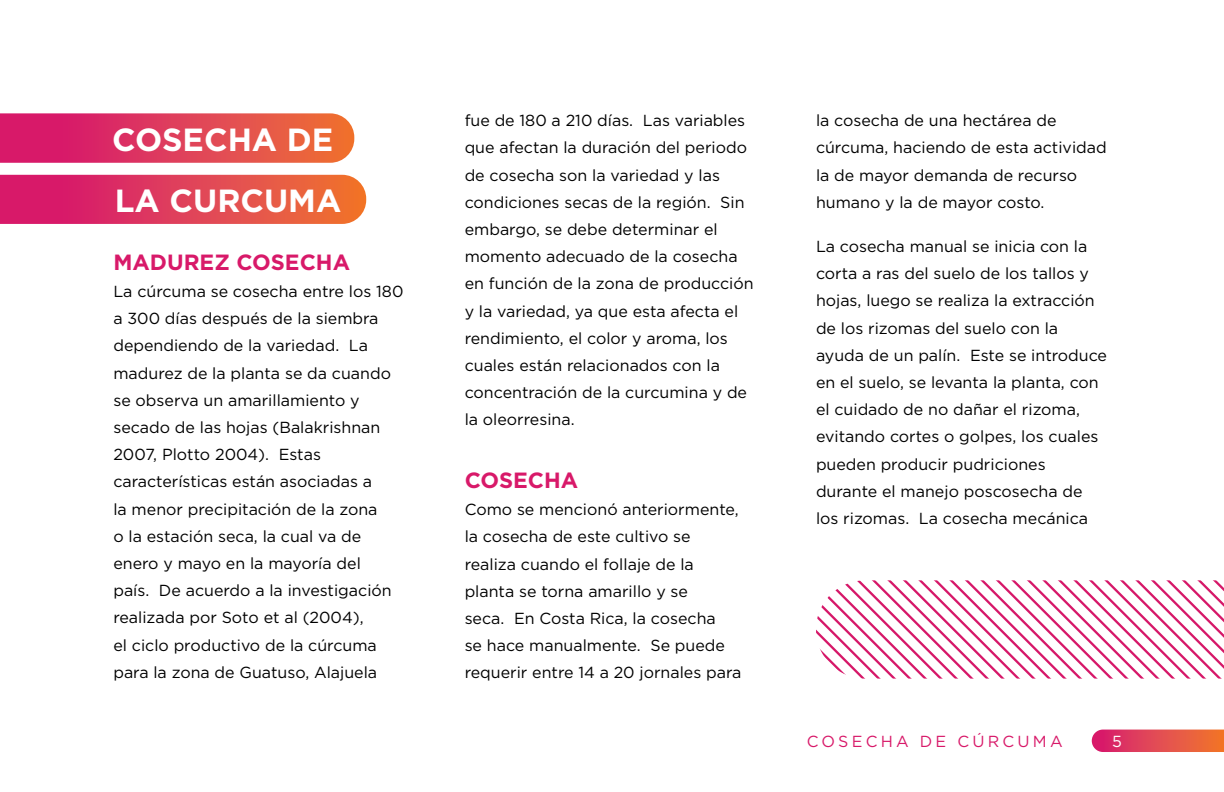
<style>
.page{position:relative;width:1224px;height:792px;background:#fff}
.page>*{position:absolute;margin:0;border:0;box-sizing:border-box;transform-origin:0 0}
.TIT{font:700 32px/60.8px "Gotham";color:#fff}
.Sub_tit{font:700 22px "Gotham";color:#d81969}
.tex{font:16px/27.2px "Gotham";color:#000}
.t1{font:16px "Gotham";letter-spacing:.2em;color:#d81969}
.t2{font:16px "Gotham";color:#fff}
</style>
<div class="page">
<svg style="left:816px;top:580px;width:408px;height:99px"></svg>
<svg style="left:1092px;top:730px;width:132px;height:22px;background:#e34d51"></svg>
<svg style="left:0;top:113px;width:354px;height:50px;background:#e0435a"></svg>
<svg style="left:0;top:175px;width:366px;height:49px;background:#e14257"></svg>
<p class="TIT" style="left:112px;top:109px;width:231px">COSECHA DE<br>LA CURCUMA</p>
<p class="Sub_tit" style="left:113px;top:248px;width:238px">MADUREZ COSECHA</p>
<p class="tex" style="left:113px;top:277px;width:292px">La cúrcuma se cosecha entre los 180 a 300 días después de la siembra dependiendo de la variedad. La madurez de la planta se da cuando se observa un amarillamiento y secado de las hojas (Balakrishnan<br>2007, Plotto 2004). Estas características están asociadas a<br>la menor precipitación de la zona<br>o la estación seca, la cual va de enero y mayo en la mayoría del<br>país. De acuerdo a la investigación realizada por Soto et al (2004),<br>el ciclo productivo de la cúrcuma para la zona de Guatuso, Alajuela</p>
<p class="tex" style="left:465px;top:107px;width:291px">fue de 180 a 210 días. Las variables que afectan la duración del periodo de cosecha son la variedad y las condiciones secas de la región. Sin embargo, se debe determinar el momento adecuado de la cosecha en función de la zona de producción y la variedad, ya que esta afecta el rendimiento, el color y aroma, los cuales están relacionados con la concentración de la curcumina y de la oleorresina.</p>
<p class="Sub_tit" style="left:465px;top:466px;width:115px">COSECHA</p>
<p class="tex" style="left:465px;top:496px;width:278px">Como se mencionó anteriormente, la cosecha de este cultivo se realiza cuando el follaje de la planta se torna amarillo y se<br>seca. En Costa Rica, la cosecha<br>se hace manualmente. Se puede requerir entre 14 a 20 jornales para</p>
<p class="tex" style="left:816px;top:107px;width:292px">la cosecha de una hectárea de cúrcuma, haciendo de esta actividad la de mayor demanda de recurso humano y la de mayor costo.</p>
<p class="tex" style="left:816px;top:232px;width:293px">La cosecha manual se inicia con la corta a ras del suelo de los tallos y hojas, luego se realiza la extracción de los rizomas del suelo con la ayuda de un palín. Este se introduce en el suelo, se levanta la planta, con el cuidado de no dañar el rizoma, evitando cortes o golpes, los cuales pueden producir pudriciones durante el manejo poscosecha de los rizomas. La cosecha mecánica</p>
<p class="t1" style="left:807px;top:731px;width:257px">COSECHA DE CÚRCUMA</p>
<p class="t2" style="left:1112px;top:731px;width:11px">5</p>
</div>
